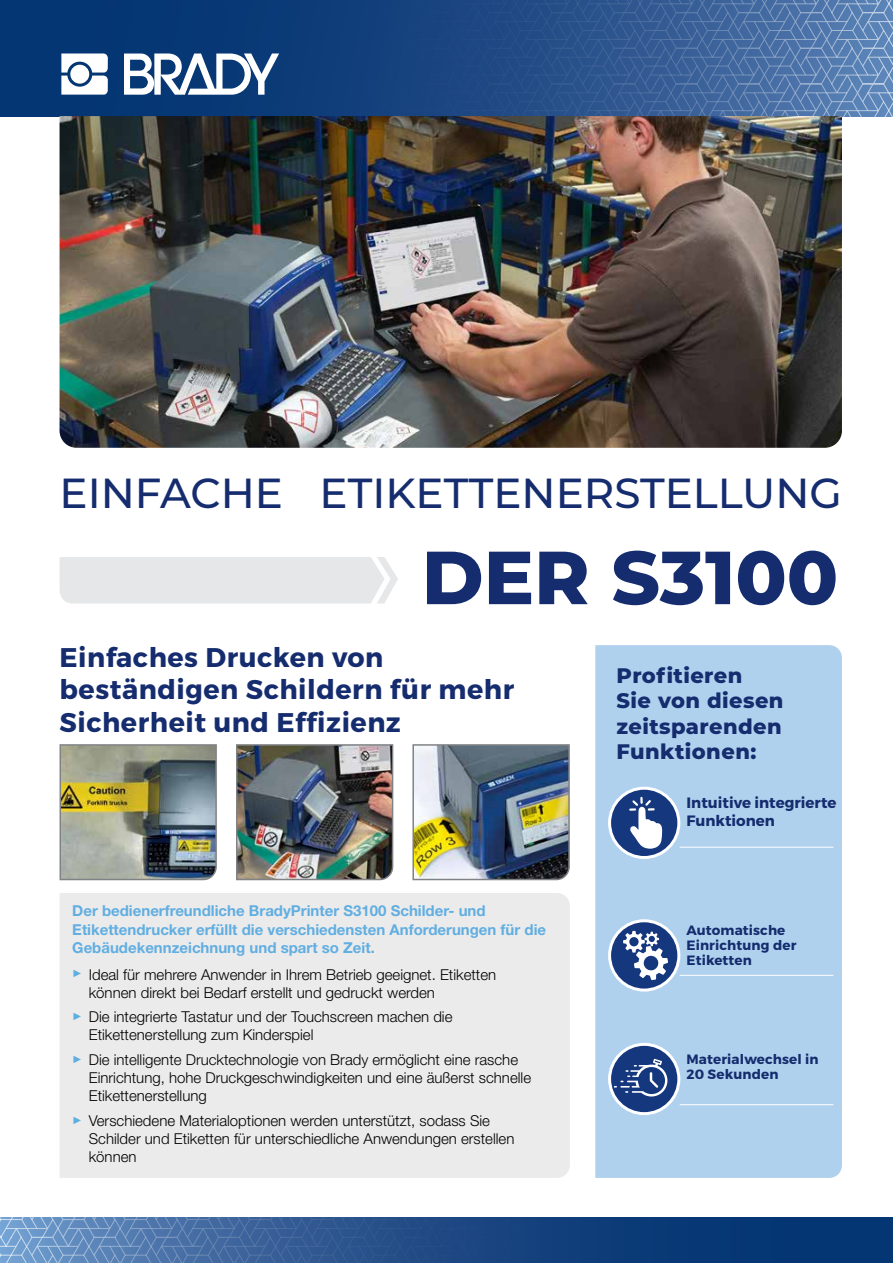
<style>
.page{position:relative;width:893px;height:1263px;background:#fff}
.page>*{position:absolute;margin:0;border:0;box-sizing:border-box;transform-origin:0 0}
.t1{font:800 75px "Montserrat";color:#152c6e}
.t2{font:500 42px "Montserrat";color:#152c6e}
.t3{font:700 27px/32.4px "Montserrat";letter-spacing:.02em;color:#152c6e}
.t4{font:800 21px/25.2px "Montserrat";letter-spacing:.02em;color:#152c6e}
.t5{font:300 15px/18px "Helvetica Neue LT Pro";color:#000}
.t6{font:700 15px/18px "Helvetica Neue LT Pro";color:#61aee1}
.t7{font:700 15px/18px "Montserrat";color:#152c6e}
.t8{font:700 13.5px/15px "Montserrat";letter-spacing:.01em;color:#152c6e}
.s1{font-family:"Arial";font-weight:400;font-size:10.5px;color:#5eaee0}
</style>
<div class="page">
<svg style="left:0;top:0;width:893px;height:116px;background:#30588f"></svg>
<svg style="left:0;top:1217px;width:893px;height:46px;background:#2b568e"></svg>
<img style="left:412px;top:744px;width:158px;height:137px">
<img style="left:59px;top:744px;width:158px;height:137px">
<div style="left:595px;top:645px;width:247px;height:533px;background:#afd1ee"></div>
<div style="left:60px;top:893px;width:510px;height:285px;background:#ebebec"></div>
<div style="left:60px;top:557px;width:338px;height:46px;background:#e6e7e8"></div>
<hr style="left:680px;top:847px;width:153px;height:1px;background:#fff">
<hr style="left:680px;top:975px;width:153px;height:1px;background:#fff">
<hr style="left:680px;top:1104px;width:153px;height:1px;background:#fff">
<svg style="left:610px;top:788px;width:69px;height:69px"></svg>
<div style="left:608px;top:787px;width:72px;height:72px;border:3px solid #fff;border-radius:50%"></div>
<svg style="left:611px;top:921px;width:68px;height:69px"></svg>
<div style="left:608px;top:919px;width:72px;height:72px;border:3px solid #fff;border-radius:50%"></div>
<svg style="left:610px;top:1044px;width:69px;height:70px;background:#5572a5"></svg>
<div style="left:608px;top:1043px;width:72px;height:72px;border:3px solid #fff;border-radius:50%"></div>
<img style="left:60px;top:116px;width:782px;height:332px">
<img style="left:236px;top:744px;width:158px;height:137px">
<h2 class="t2" style="left:60px;top:464px;width:784px">EINFACHE ETIKETTENERSTELLUNG</h2>
<h1 class="t1" style="left:422px;top:522px;width:418px">DER S3100</h1>
<h3 class="t3" style="left:60px;top:642px;width:456px">Einfaches Drucken von beständigen Schildern für mehr<br>Sicherheit und Effizienz</h3>
<p class="t6" style="left:72px;top:902px;width:475px">Der bedienerfreundliche BradyPrinter S3100 Schilder- und<br>Etikettendrucker erfüllt die verschiedensten Anforderungen für die<br>Gebäudekennzeichnung und spart so Zeit.</p>
<p class="t5" style="left:89px;top:965px;width:409px;text-indent:-17px"><span class="s1">►</span> Ideal für mehrere Anwender in Ihrem Betrieb geeignet. Etiketten können direkt bei Bedarf erstellt und gedruckt werden</p>
<p class="t5" style="left:89px;top:1008px;width:365px;text-indent:-17px"><span class="s1">►</span> Die integrierte Tastatur und der Touchscreen machen die<br>Etikettenerstellung zum Kinderspiel</p>
<p class="t5" style="left:89px;top:1050px;width:444px;text-indent:-17px"><span class="s1">►</span> Die intelligente Drucktechnologie von Brady ermöglicht eine rasche<br>Einrichtung, hohe Druckgeschwindigkeiten und eine äußerst schnelle<br>Etikettenerstellung</p>
<p class="t5" style="left:89px;top:1111px;width:427px;text-indent:-17px"><span class="s1">►</span> Verschiedene Materialoptionen werden unterstützt, sodass Sie<br>Schilder und Etiketten für unterschiedliche Anwendungen erstellen können</p>
<h3 class="t4" style="left:617px;top:662px;width:168px">Profitieren<br>Sie von diesen zeitsparenden<br>Funktionen:</h3>
<p class="t7" style="left:686px;top:794px;width:151px">Intuitive integrierte<br>Funktionen</p>
<p class="t8" style="left:686px;top:923px;width:111px">Automatische<br>Einrichtung der<br>Etiketten</p>
<p class="t8" style="left:686px;top:1052px;width:134px">Materialwechsel in<br>20 Sekunden</p>
</div>
